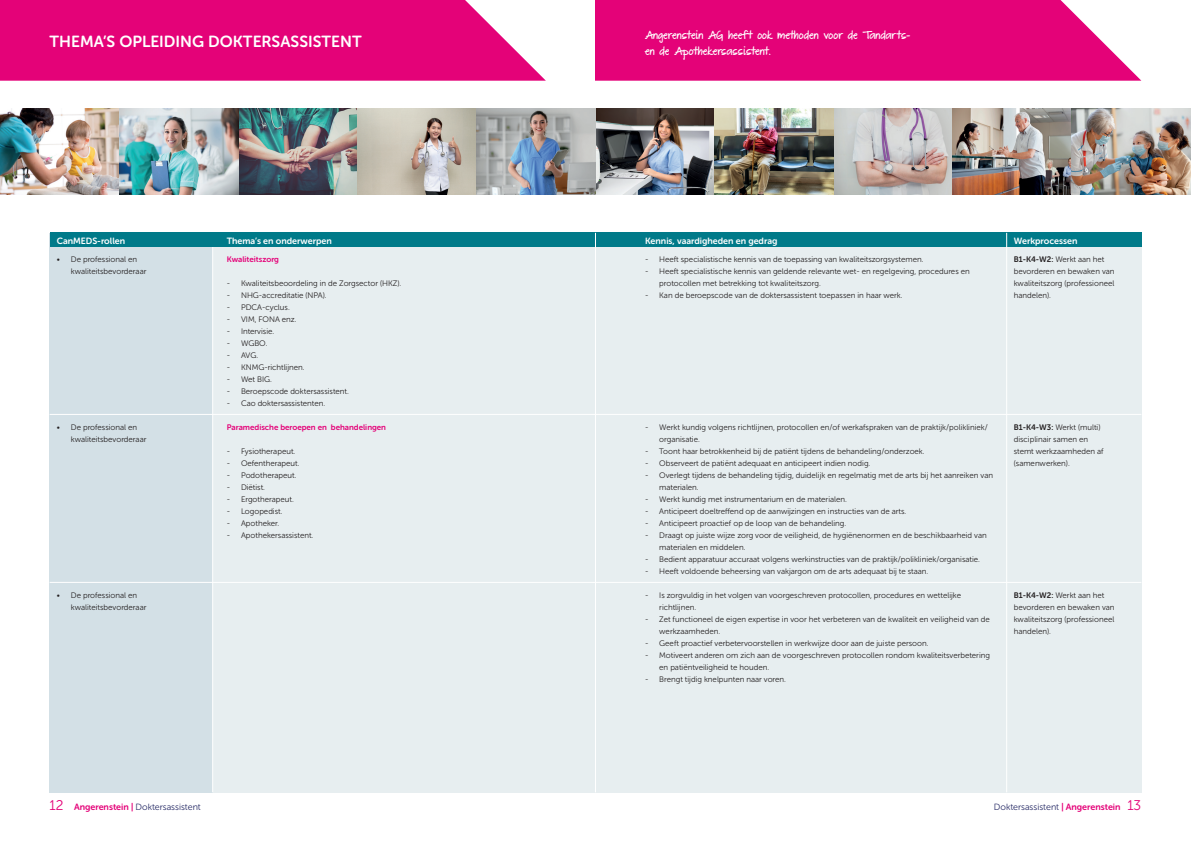
<style>
.page{position:relative;width:1191px;height:842px;background:#fff}
.page>*{position:absolute;margin:0;border:0;box-sizing:border-box;transform-origin:0 0}
.t1{font:16px "Museo Sans Rounded 700";color:#fff}
.t2{font:700 10px/16px "The Great Escape";color:#fff}
.t3{font:9px "Museo Sans Rounded 700";color:#fff}
.t4{font:9px "Museo Sans Rounded 300";color:#262a65}
.t5{font:8px/12px "Museo Sans Rounded 300";color:#231f20}
.t6{font:8px "Museo Sans Rounded 700";color:#e40278}
.s1{font-family:"Museo Sans Rounded 700"}
.s2{font-size:14px;color:#e40278}
.s3{font-family:"Museo Sans Rounded 700";color:#e40278}
</style>
<div class="page">
<svg style="left:0;top:0;width:546px;height:81px;background:#e61582"></svg>
<img style="left:0;top:109px;width:1191px;height:85px">
<svg style="left:595px;top:0;width:546px;height:81px;background:#e61582"></svg>
<div style="left:50px;top:247px;width:1091px;height:545px;background:#e7eef0"></div>
<div style="left:50px;top:233px;width:163px;height:559px;background:#d3e0e6"></div>
<hr style="left:212px;top:233px;width:1px;height:559px;background:#fff">
<div style="left:50px;top:233px;width:1091px;height:14px;background:#007a89"></div>
<hr style="left:595px;top:233px;width:1px;height:559px;background:#fff">
<hr style="left:1006px;top:233px;width:1px;height:559px;background:#fff">
<hr style="left:50px;top:414px;width:1091px;height:1px;background:#fff">
<hr style="left:50px;top:582px;width:1091px;height:1px;background:#fff">
<h1 class="t1" style="left:50px;top:33px;width:314px">THEMA’S OPLEIDING DOKTERSASSISTENT</h1>
<p class="t2" style="left:645px;top:28px;width:267px">Angerenstein AG heeft ook methoden voor de Tandar ts&shy;en de Apothekersassistent.</p>
<p class="t3" style="left:57px;top:236px;width:70px">CanMEDS-rollen</p>
<p class="t5" style="left:71px;top:253px;width:77px;text-indent:-14px">• De professional en kwaliteitsbevorderaar</p>
<p class="t5" style="left:71px;top:421px;width:77px;text-indent:-14px">• De professional en kwaliteitsbevorderaar</p>
<p class="t5" style="left:71px;top:589px;width:77px;text-indent:-14px">• De professional en kwaliteitsbevorderaar</p>
<p class="t3" style="left:227px;top:236px;width:106px">Thema’s en onderwerpen</p>
<p class="t6" style="left:227px;top:255px;width:54px">Kwaliteitszorg</p>
<p class="t5" style="left:227px;top:277px;width:176px">- Kwaliteitsbeoordeling in de Zorgsector (HKZ).</p>
<p class="t5" style="left:227px;top:289px;width:101px">- NHG-accreditatie (NPA).</p>
<p class="t5" style="left:227px;top:301px;width:64px">- PDCA-cyclus.</p>
<p class="t5" style="left:227px;top:313px;width:71px">- VIM, FONA enz.</p>
<p class="t5" style="left:227px;top:325px;width:49px">- Intervisie.</p>
<p class="t5" style="left:227px;top:337px;width:42px">- WGBO.</p>
<p class="t5" style="left:227px;top:349px;width:33px">- AVG.</p>
<p class="t5" style="left:227px;top:361px;width:79px">- KNMG-richtlijnen.</p>
<p class="t5" style="left:227px;top:373px;width:46px">- Wet BIG.</p>
<p class="t5" style="left:227px;top:385px;width:123px">- Beroepscode doktersassistent.</p>
<p class="t5" style="left:227px;top:397px;width:100px">- Cao doktersassistenten.</p>
<p class="t6" style="left:227px;top:423px;width:161px">Paramedische beroepen en behandelingen</p>
<p class="t5" style="left:227px;top:445px;width:70px">- Fysiotherapeut.</p>
<p class="t5" style="left:227px;top:457px;width:74px">- Oefentherapeut.</p>
<p class="t5" style="left:227px;top:469px;width:71px">- Podotherapeut.</p>
<p class="t5" style="left:227px;top:481px;width:40px">- Diëtist.</p>
<p class="t5" style="left:227px;top:493px;width:68px">- Ergotherapeut.</p>
<p class="t5" style="left:227px;top:505px;width:57px">- Logopedist.</p>
<p class="t5" style="left:227px;top:517px;width:54px">- Apotheker.</p>
<p class="t5" style="left:227px;top:529px;width:88px">- Apothekersassistent.</p>
<p class="t3" style="left:645px;top:236px;width:134px">Kennis, vaardigheden en gedrag</p>
<p class="t5" style="left:645px;top:253px;width:280px">- Heeft specialistische kennis van de toepassing van kwaliteitszorgsystemen.</p>
<p class="t5" style="left:659px;top:265px;width:312px;text-indent:-14px">- Heeft specialistische kennis van geldende relevante wet- en regelgeving, procedures en protocollen met betrekking tot kwaliteitszorg.</p>
<p class="t5" style="left:645px;top:289px;width:259px">- Kan de beroepscode van de doktersassistent toepassen in haar werk.</p>
<p class="t3" style="left:1013px;top:236px;width:65px">Werkprocessen</p>
<p class="t5" style="left:1013px;top:253px;width:102px"><span class="s1">B1-K4-W2:</span> Werkt aan het bevorderen en bewaken van kwaliteitszorg (professioneel handelen).</p>
<p class="t5" style="left:659px;top:421px;width:330px;text-indent:-14px">- Werkt kundig volgens richtlijnen, protocollen en/of werkafspraken van de praktijk/polikliniek/ organisatie.</p>
<p class="t5" style="left:645px;top:445px;width:281px">- Toont haar betrokkenheid bij de patiënt tijdens de behandeling/onderzoek.</p>
<p class="t5" style="left:645px;top:457px;width:227px">- Observeert de patiënt adequaat en anticipeert indien nodig.</p>
<p class="t5" style="left:659px;top:469px;width:335px;text-indent:-14px">- Overlegt tijdens de behandeling tijdig, duidelijk en regelmatig met de arts bij het aanreiken van materialen.</p>
<p class="t5" style="left:645px;top:493px;width:203px">- Werkt kundig met instrumentarium en de materialen.</p>
<p class="t5" style="left:645px;top:505px;width:263px">- Anticipeert doeltreffend op de aanwijzingen en instructies van de arts.</p>
<p class="t5" style="left:645px;top:517px;width:202px">- Anticipeert proactief op de loop van de behandeling.</p>
<p class="t5" style="left:659px;top:529px;width:329px;text-indent:-14px">- Draagt op juiste wijze zorg voor de veiligheid, de hygiënenormen en de beschikbaarheid van materialen en middelen.</p>
<p class="t5" style="left:645px;top:553px;width:336px">- Bedient apparatuur accuraat volgens werkinstructies van de praktijk/polikliniek/organisatie.</p>
<p class="t5" style="left:645px;top:565px;width:285px">- Heeft voldoende beheersing van vakjargon om de arts adequaat bij te staan.</p>
<p class="t5" style="left:659px;top:589px;width:303px;text-indent:-14px">- Is zorgvuldig in het volgen van voorgeschreven protocollen, procedures en wettelijke richtlijnen.</p>
<p class="t5" style="left:659px;top:613px;width:332px;text-indent:-14px">- Zet functioneel de eigen expertise in voor het verbeteren van de kwaliteit en veiligheid van de werkzaamheden.</p>
<p class="t5" style="left:645px;top:637px;width:285px">- Geeft proactief verbetervoorstellen in werkwijze door aan de juiste persoon.</p>
<p class="t5" style="left:659px;top:649px;width:332px;text-indent:-14px">- Motiveert anderen om zich aan de voorgeschreven protocollen rondom kwaliteitsverbetering en patiëntveiligheid te houden.</p>
<p class="t5" style="left:645px;top:673px;width:142px">- Brengt tijdig knelpunten naar voren.</p>
<p class="t5" style="left:1013px;top:421px;width:91px"><span class="s1">B1-K4-W3:</span> Werkt (multi) disciplinair samen en stemt werkzaamheden af (samenwerken).</p>
<p class="t5" style="left:1013px;top:589px;width:102px"><span class="s1">B1-K4-W2:</span> Werkt aan het bevorderen en bewaken van kwaliteitszorg (professioneel handelen).</p>
<p class="t4" style="left:50px;top:802px;width:153px"><span class="s2">12</span> <span class="s3">Angerenstein |</span> Doktersassistent</p>
<p class="t4" style="left:994px;top:802px;width:149px">Doktersassistent <span class="s3">| Angerenstein</span> <span class="s2">13</span></p>
</div>
